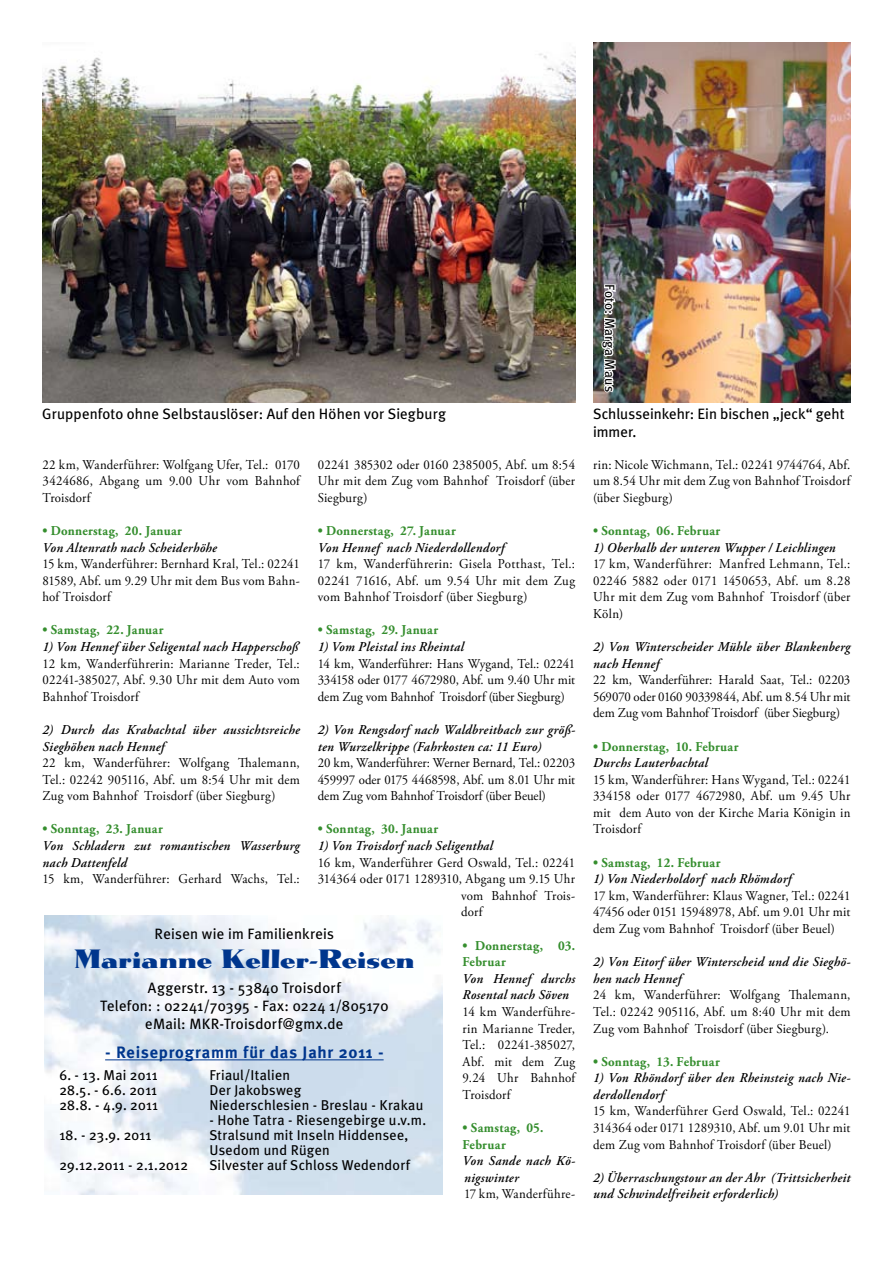
<style>
.page{position:relative;width:893px;height:1263px;background:#fff}
.page>*{position:absolute;margin:0;border:0;box-sizing:border-box;transform-origin:0 0}
.t1{font:24px "Metropolis ICG";letter-spacing:.005em;color:#00368d}
.t2{font:700 16.5px "Meta Plus";letter-spacing:.045em;color:#00368d}
.t3{font:15px/18px "Meta Plus";letter-spacing:.01em;color:#000;text-align:center}
.t4{font:14.25px/15px "Meta Plus";letter-spacing:.015em;color:#000}
.t5{font:13.5px/16.6px "Adobe Garamond Pro";letter-spacing:.015em;color:#000;text-align:justify;scale:.95 1}
.t6{font:italic 600 13.5px/16.6px "Adobe Garamond Pro";letter-spacing:.025em;color:#000;scale:.95 1}
.t7{font:700 13.5px/16.6px "Adobe Garamond Pro";letter-spacing:.025em;color:#358e2e;scale:.95 1}
.t8{font:13.5px "Meta Plus";letter-spacing:.025em;color:#000}
</style>
<div class="page">
<hr style="left:105px;top:1059px;width:279px;height:1px;background:#00368d">
<img style="left:593px;top:43px;width:257px;height:360px">
<svg style="left:600px;top:283px;width:17px;height:111px"></svg>
<img style="left:42px;top:52px;width:533px;height:350px">
<p class="t3" style="left:42px;top:405px;width:405px">Gruppenfoto ohne Selbstauslöser: Auf den Höhen vor Siegburg</p>
<p class="t5" style="left:43px;top:456px;width:272px">22 km, Wanderführer: Wolfgang Ufer, Tel.: 0170<br>3424686, Abgang um 9.00 Uhr vom Bahnhof Troisdorf</p>
<p class="t7" style="left:43px;top:523px;width:148px">• Donnerstag, 20. Januar</p>
<p class="t6" style="left:43px;top:539px;width:185px">Von Altenrath nach Scheiderhöhe</p>
<p class="t5" style="left:43px;top:556px;width:272px">15 km, Wanderführer: Bernhard Kral, Tel.: 02241<br>81589, Abf. um 9.29 Uhr mit dem Bus vom Bahn&shy;hof Troisdorf</p>
<p class="t7" style="left:43px;top:622px;width:129px">• Samstag, 22. Januar</p>
<p class="t6" style="left:43px;top:639px;width:271px">1) Von Hennef über Seligental nach Happerschoß</p>
<p class="t5" style="left:43px;top:655px;width:272px">12 km, Wanderführerin: Marianne Treder, Tel.:<br>02241-385027, Abf. 9.30 Uhr mit dem Auto vom Bahnhof Troisdorf</p>
<p class="t6" style="left:43px;top:722px;width:272px">2) Durch das Krabachtal über aussichtsreiche<br>Sieghöhen nach Hennef</p>
<p class="t5" style="left:43px;top:755px;width:272px">22 km, Wanderführer: Wolfgang Thalemann, Tel.: 02242 905116, Abf. um 8:54 Uhr mit dem Zug vom Bahnhof Troisdorf (über Siegburg)</p>
<p class="t7" style="left:43px;top:821px;width:128px">• Sonntag, 23. Januar</p>
<p class="t6" style="left:43px;top:838px;width:272px">Von Schladern zut romantischen Wasserburg nach Dattenfeld</p>
<p class="t5" style="left:43px;top:871px;width:272px">15 km, Wanderführer: Gerhard Wachs, Tel.:</p>
<p class="t5" style="left:318px;top:456px;width:272px">02241 385302 oder 0160 2385005, Abf. um 8:54<br>Uhr mit dem Zug vom Bahnhof Troisdorf (über Siegburg)</p>
<p class="t7" style="left:318px;top:523px;width:147px">• Donnerstag, 27. Januar</p>
<p class="t6" style="left:318px;top:539px;width:198px">Von Hennef nach Niederdollendorf</p>
<p class="t5" style="left:318px;top:556px;width:272px">17 km, Wanderführerin: Gisela Potthast, Tel.:<br>02241 71616, Abf. um 9.54 Uhr mit dem Zug vom Bahnhof Troisdorf (über Siegburg)</p>
<p class="t7" style="left:318px;top:622px;width:128px">• Samstag, 29. Januar</p>
<p class="t6" style="left:318px;top:639px;width:155px">1) Vom Pleistal ins Rheintal</p>
<p class="t5" style="left:318px;top:655px;width:272px">14 km, Wanderführer: Hans Wygand, Tel.: 02241<br>334158 oder 0177 4672980, Abf. um 9.40 Uhr mit dem Zug vom Bahnhof Troisdorf (über Siegburg)</p>
<p class="t6" style="left:318px;top:722px;width:272px">2) Von Rengsdorf nach Waldbreitbach zur größ&shy;ten Wurzelkrippe (Fahrkosten ca: 11 Euro)</p>
<p class="t5" style="left:318px;top:755px;width:272px">20 km, Wanderführer: Werner Bernard, Tel.: 02203<br>459997 oder 0175 4468598, Abf. um 8.01 Uhr mit dem Zug vom Bahnhof Troisdorf (über Beuel)</p>
<p class="t7" style="left:318px;top:821px;width:128px">• Sonntag, 30. Januar</p>
<p class="t6" style="left:318px;top:838px;width:186px">1) Von Troisdorf nach Seligenthal</p>
<p class="t5" style="left:318px;top:854px;width:272px">16 km, Wanderführer Gerd Oswald, Tel.: 02241</p>
<p class="t5" style="left:318px;top:871px;width:272px">314364 oder 0171 1289310, Abgang um 9.15 Uhr</p>
<p class="t5" style="left:461px;top:888px;width:122px">vom Bahnhof Trois-</p>
<p class="t5" style="left:461px;top:904px;width:24px">dorf</p>
<p class="t7" style="left:463px;top:937px;width:120px">• Donnerstag, 03.<br>Februar</p>
<p class="t6" style="left:463px;top:971px;width:120px">Von Hennef durchs<br>Rosental nach Söven</p>
<p class="t5" style="left:463px;top:1004px;width:120px">14 km Wanderführe&shy;rin Marianne Treder, Tel.: 02241-385027, Abf. mit dem Zug 9.24 Uhr Bahnhof Troisdorf</p>
<p class="t7" style="left:463px;top:1120px;width:87px">• Samstag, 05.<br>Februar</p>
<p class="t6" style="left:463px;top:1153px;width:120px">Von Sande nach Kö&shy;nigswinter</p>
<p class="t5" style="left:464px;top:1186px;width:118px">17 km, Wanderführe-</p>
<p class="t3" style="left:155px;top:924px;width:181px">Reisen wie im Familienkreis</p>
<h1 class="t1" style="left:74px;top:942px;width:342px">Marianne Keller-Reisen</h1>
<p class="t3" style="left:100px;top:978px;width:290px">Aggerstr. 13 - 53840 Troisdorf<br>Telefon: : 02241/70395 - Fax: 0224 1/805170 eMail: MKR-Troisdorf@gmx.de</p>
<p class="t2" style="left:105px;top:1042px;width:280px">- Reiseprogramm für das Jahr 2011 -</p>
<p class="t4" style="left:59px;top:1067px;width:100px">6. - 13. Mai 2011</p>
<p class="t4" style="left:209px;top:1067px;width:82px">Friaul/Italien</p>
<p class="t4" style="left:59px;top:1082px;width:99px">28.5. - 6.6. 2011</p>
<p class="t4" style="left:209px;top:1082px;width:93px">Der Jakobsweg</p>
<p class="t4" style="left:59px;top:1097px;width:100px">28.8. - 4.9. 2011</p>
<p class="t4" style="left:209px;top:1097px;width:215px">Niederschlesien - Breslau - Krakau</p>
<p class="t4" style="left:209px;top:1112px;width:218px">- Hohe Tatra - Riesengebirge u.v.m.</p>
<p class="t4" style="left:59px;top:1127px;width:93px">18. - 23.9. 2011</p>
<p class="t4" style="left:209px;top:1127px;width:201px">Stralsund mit Inseln Hiddensee,<br>Usedom und Rügen</p>
<p class="t4" style="left:59px;top:1157px;width:130px">29.12.2011 - 2.1.2012</p>
<p class="t4" style="left:209px;top:1157px;width:202px">Silvester auf Schloss Wedendorf</p>
<p class="t8" style="left:618px;top:284px;width:109px;rotate:90deg">Foto: Marga Maus</p>
<p class="t3" style="left:593px;top:405px;width:253px;text-align:left">Schlusseinkehr: Ein bischen „jeck“ geht immer.</p>
<p class="t5" style="left:593px;top:456px;width:272px">rin: Nicole Wichmann, Tel.: 02241 9744764, Abf. um 8.54 Uhr mit dem Zug von Bahnhof Troisdorf (über Siegburg)</p>
<p class="t7" style="left:593px;top:523px;width:135px">• Sonntag, 06. Februar</p>
<p class="t6" style="left:593px;top:539px;width:257px">1) Oberhalb der unteren Wupper / Leichlingen</p>
<p class="t5" style="left:593px;top:556px;width:272px">17 km, Wanderführer: Manfred Lehmann, Tel.:<br>02246 5882 oder 0171 1450653, Abf. um 8.28<br>Uhr mit dem Zug vom Bahnhof Troisdorf (über Köln)</p>
<p class="t6" style="left:593px;top:639px;width:272px">2) Von Winterscheider Mühle über Blankenberg nach Hennef</p>
<p class="t5" style="left:593px;top:672px;width:272px">22 km, Wanderführer: Harald Saat, Tel.: 02203<br>569070 oder 0160 90339844, Abf. um 8.54 Uhr mit dem Zug vom Bahnhof Troisdorf (über Siegburg)</p>
<p class="t7" style="left:593px;top:738px;width:155px">• Donnerstag, 10. Februar</p>
<p class="t6" style="left:593px;top:755px;width:122px">Durchs Lauterbachtal</p>
<p class="t5" style="left:593px;top:772px;width:272px">15 km, Wanderführer: Hans Wygand, Tel.: 02241<br>334158 oder 0177 4672980, Abf. um 9.45 Uhr mit dem Auto von der Kirche Maria Königin in Troisdorf</p>
<p class="t7" style="left:593px;top:854px;width:136px">• Samstag, 12. Februar</p>
<p class="t6" style="left:593px;top:871px;width:210px">1) Von Niederholdorf nach Rhömdorf</p>
<p class="t5" style="left:593px;top:888px;width:272px">17 km, Wanderführer: Klaus Wagner, Tel.: 02241<br>47456 oder 0151 15948978, Abf. um 9.01 Uhr mit dem Zug vom Bahnhof Troisdorf (über Beuel)</p>
<p class="t6" style="left:593px;top:954px;width:272px">2) Von Eitorf über Winterscheid und die Sieghö&shy;hen nach Hennef</p>
<p class="t5" style="left:593px;top:987px;width:272px">24 km, Wanderführer: Wolfgang Thalemann, Tel.: 02242 905116, Abf. um 8:40 Uhr mit dem Zug vom Bahnhof Troisdorf (über Siegburg).</p>
<p class="t7" style="left:593px;top:1053px;width:135px">• Sonntag, 13. Februar</p>
<p class="t6" style="left:593px;top:1070px;width:272px">1) Von Rhöndorf über den Rheinsteig nach Nie&shy;derdollendorf</p>
<p class="t5" style="left:593px;top:1103px;width:272px">15 km, Wanderführer Gerd Oswald, Tel.: 02241<br>314364 oder 0171 1289310, Abf. um 9.01 Uhr mit dem Zug vom Bahnhof Troisdorf (über Beuel)</p>
<p class="t6" style="left:593px;top:1170px;width:272px">2) Überraschungstour an der Ahr (Trittsicherheit und Schwindelfreiheit erforderlich)</p>
</div>
